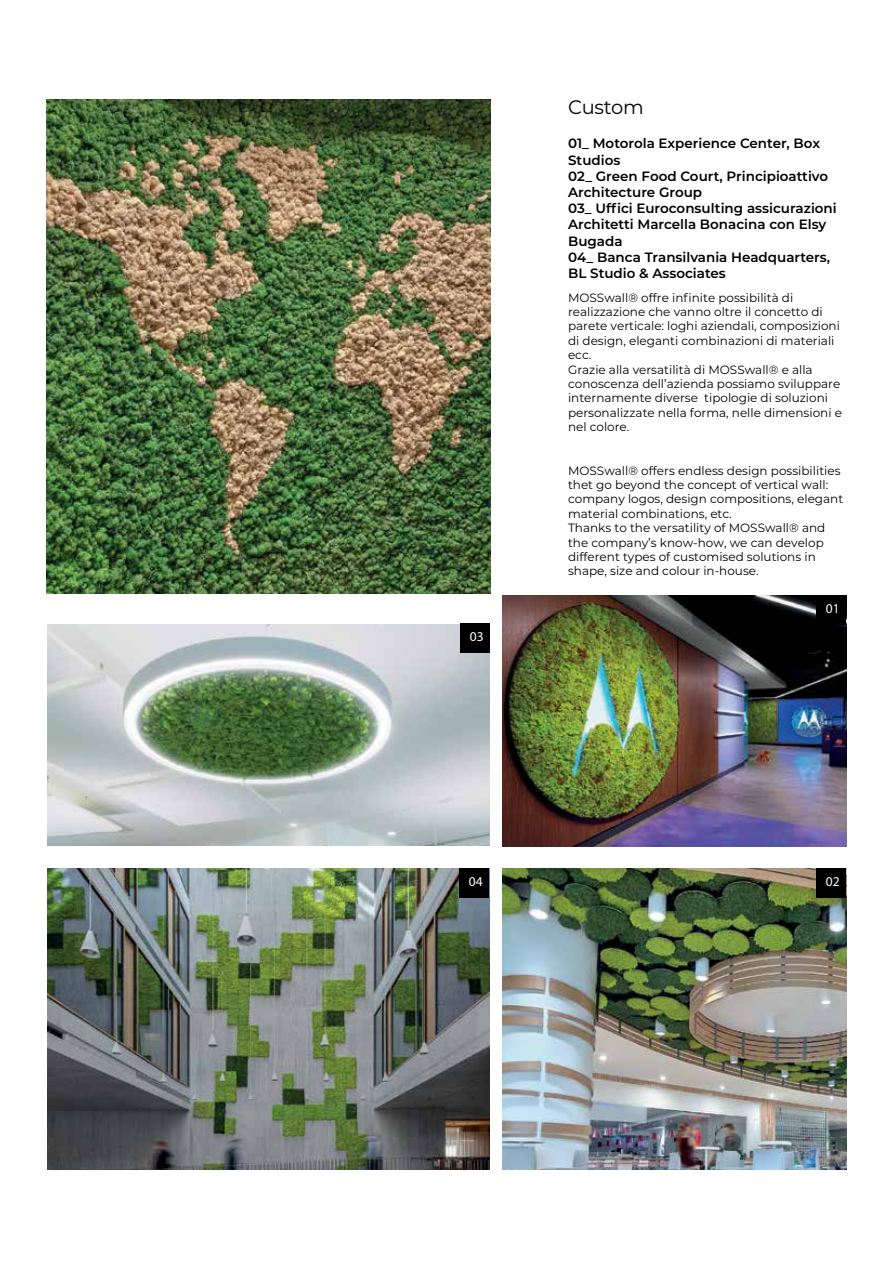
<style>
.page{position:relative;width:893px;height:1263px;background:#fff}
.page>*{position:absolute;margin:0;border:0;box-sizing:border-box;transform-origin:0 0}
.t1{font:19.5px "Montserrat";letter-spacing:-.02em;color:#000}
.t2{font:600 13.5px/16.2px "Montserrat";color:#000}
.t3{font:700 13.5px "Archia";color:#fff}
.t4{font:12px/14.4px "Montserrat";color:#000}
</style>
<div class="page">
<img style="left:47px;top:868px;width:443px;height:302px">
<img style="left:48px;top:625px;width:442px;height:221px">
<img style="left:503px;top:868px;width:343px;height:301px">
<img style="left:503px;top:595px;width:343px;height:251px">
<img style="left:47px;top:100px;width:443px;height:494px">
<div style="left:816px;top:595px;width:30px;height:30px;background:#000"></div>
<div style="left:816px;top:868px;width:30px;height:30px;background:#000"></div>
<div style="left:460px;top:623px;width:30px;height:30px;background:#000"></div>
<div style="left:459px;top:868px;width:30px;height:30px;background:#000"></div>
<p class="t3" style="left:470px;top:628px;width:15px">03</p>
<h1 class="t1" style="left:568px;top:94px;width:77px">Custom</h1>
<p class="t2" style="left:568px;top:135px;width:270px">01_ Motorola Experience Center, Box<br>Studios<br>02_ Green Food Court, Principioattivo<br>Architecture Group<br>03_ Uffici Euroconsulting assicurazioni<br>Architetti Marcella Bonacina con Elsy<br>Bugada<br>04_ Banca Transilvania Headquarters,<br>BL Studio &amp; Associates</p>
<p class="t4" style="left:568px;top:290px;width:275px">MOSSwall® offre infinite possibilità di realizzazione che vanno oltre il concetto di parete verticale: loghi aziendali, composizioni di design, eleganti combinazioni di materiali ecc.<br>Grazie alla versatilità di MOSSwall® e alla conoscenza dell’azienda possiamo sviluppare internamente diverse tipologie di soluzioni personalizzate nella forma, nelle dimensioni e nel colore.</p>
<p class="t4" style="left:568px;top:463px;width:277px">MOSSwall® offers endless design possibilities thet go beyond the concept of vertical wall: company logos, design compositions, elegant material combinations, etc.<br>Thanks to the versatility of MOSSwall® and the company’s know-how, we can develop different types of customised solutions in shape, size and colour in-house.</p>
<p class="t3" style="left:826px;top:600px;width:15px">01</p>
<p class="t3" style="left:469px;top:873px;width:15px">04</p>
<p class="t3" style="left:826px;top:873px;width:15px">02</p>
</div>
